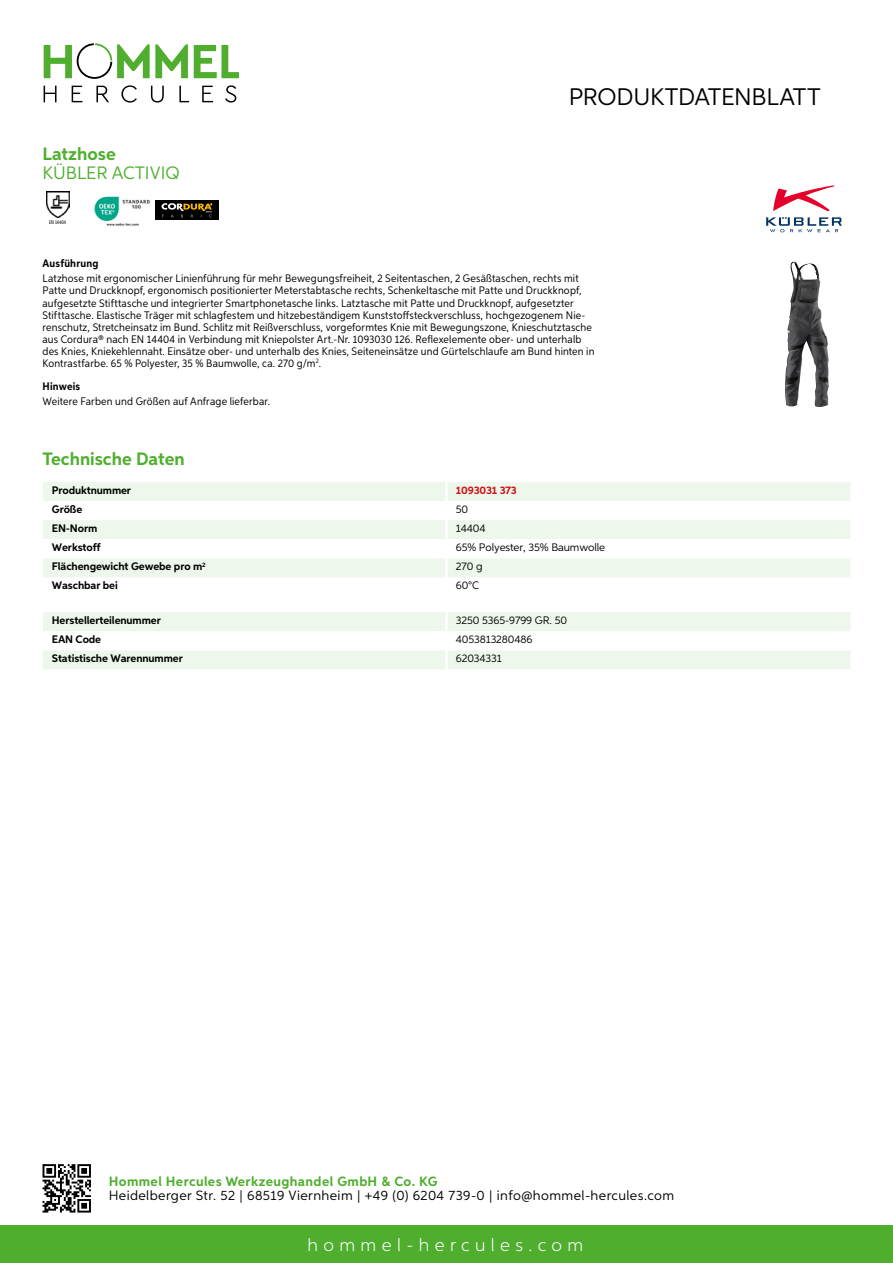
<style>
.page{position:relative;width:893px;height:1263px;background:#fff}
.page>*{position:absolute;margin:0;border:0;box-sizing:border-box;transform-origin:0 0}
.t1{font:24px "Aspira";letter-spacing:-.01em;color:#000}
.t2{font:700 18px "Aspira";color:#50ae2f}
.t3{font:300 18px "Aspira";letter-spacing:.3em;color:#fff}
.t4{font:18px "Aspira";color:#50ae2f}
.t5{font:13.5px "Aspira";letter-spacing:.03em;color:#000}
.t6{font:700 13.5px "Aspira";letter-spacing:.03em;color:#50ae2f}
.t7{font:10.95px/12px "Aspira Nar";letter-spacing:.015em;color:#000}
.t8{font:700 10.95px "Aspira";letter-spacing:-.01em;color:#000}
.t9{font:10.95px "Aspira";letter-spacing:-.01em;color:#000}
.t10{font:700 10.95px "Aspira Nar";letter-spacing:.02em;color:#000}
.t11{font:700 10.95px "Aspira";letter-spacing:-.01em;color:#cd1013}
.t12{font:5.25px "Aspira XX Nar";color:#000}
</style>
<div class="page">
<div style="left:0;top:1226px;width:893px;height:37px;background:#50ae2f"></div>
<svg style="left:43px;top:1164px;width:48px;height:48px"></svg>
<svg style="left:194px;top:45px;width:45px;height:33px"></svg>
<svg style="left:44px;top:43px;width:144px;height:36px"></svg>
<svg style="left:44px;top:86px;width:13px;height:16px"></svg>
<svg style="left:72px;top:86px;width:10px;height:16px"></svg>
<svg style="left:96px;top:86px;width:13px;height:16px"></svg>
<svg style="left:121px;top:85px;width:16px;height:18px"></svg>
<svg style="left:151px;top:86px;width:13px;height:17px"></svg>
<svg style="left:179px;top:86px;width:10px;height:16px"></svg>
<svg style="left:202px;top:86px;width:11px;height:16px"></svg>
<svg style="left:225px;top:85px;width:11px;height:18px"></svg>
<div style="left:43px;top:482px;width:807px;height:19px;background:#eef7eb"></div>
<svg style="left:43px;top:520px;width:807px;height:57px;fill:#eef7eb"></svg>
<hr style="left:445px;top:482px;width:3px;height:19px;background:#fff">
<hr style="left:445px;top:520px;width:3px;height:19px;background:#fff">
<hr style="left:445px;top:539px;width:3px;height:19px;background:#fff">
<hr style="left:445px;top:558px;width:3px;height:19px;background:#fff">
<svg style="left:43px;top:612px;width:807px;height:57px"></svg>
<hr style="left:445px;top:650px;width:3px;height:19px;background:#fff">
<img style="left:46px;top:191px;width:23px;height:27px">
<img style="left:94px;top:196px;width:56px;height:30px">
<div style="left:155px;top:200px;width:63px;height:20px;background:#000"></div>
<svg style="left:162px;top:203px;width:50px;height:14px"></svg>
<img style="left:785px;top:262px;width:17px;height:144px">
<svg style="left:773px;top:185px;width:62px;height:26px"></svg>
<svg style="left:766px;top:217px;width:76px;height:15px"></svg>
<h2 class="t2" style="left:43px;top:142px;width:75px">Latzhose</h2>
<h2 class="t4" style="left:43px;top:162px;width:35px">KÜBLER</h2>
<h2 class="t4" style="left:112px;top:162px;width:70px">ACTIVIQ</h2>
<p class="t12" style="left:49px;top:219px;width:18px">EN 14404</p>
<h1 class="t1" style="left:569px;top:82px;width:253px">Produktdatenblatt</h1>
<p class="t10" style="left:43px;top:257px;width:58px">Ausführung</p>
<p class="t7" style="left:43px;top:273px;width:553px">Latzhose mit ergonomischer Linienführung für mehr Bewegungsfreiheit, 2 Seitentaschen, 2 Gesäßtaschen, rechts mit Patte und Druckknopf, ergonomisch positionierter Meterstabtasche rechts, Schenkeltasche mit Patte und Druckknopf, aufgesetzte Stifttasche und integrierter Smartphonetasche links. Latztasche mit Patte und Druckknopf, aufgesetzter Stifttasche. Elastische Träger mit schlagfestem und hitzebeständigem Kunststoffsteckverschluss, hochgezogenem Nie&shy;renschutz, Stretcheinsatz im Bund. Schlitz mit Reißverschluss, vorgeformtes Knie mit Bewegungszone, Knieschutztasche aus Cordura® nach EN 14404 in Verbindung mit Kniepolster Art.-Nr. 1093030 126. Reflexelemente ober- und unterhalb des Knies, Kniekehlennaht. Einsätze ober- und unterhalb des Knies, Seiteneinsätze und Gürtelschlaufe am Bund hinten in Kontrastfarbe. 65 % Polyester, 35 % Baumwolle, ca. 270 g/m<sup>2</sup>.</p>
<p class="t10" style="left:43px;top:379px;width:39px">Hinweis</p>
<p class="t7" style="left:43px;top:395px;width:229px">Weitere Farben und Größen auf Anfrage lieferbar.</p>
<h2 class="t2" style="left:43px;top:448px;width:144px">Technische Daten</h2>
<p class="t8" style="left:52px;top:483px;width:81px">Produktnummer</p>
<p class="t11" style="left:456px;top:483px;width:63px">1093031 373</p>
<p class="t8" style="left:52px;top:502px;width:32px">Größe</p>
<p class="t9" style="left:456px;top:502px;width:14px">50</p>
<p class="t8" style="left:52px;top:521px;width:47px">EN-Norm</p>
<p class="t9" style="left:456px;top:522px;width:31px">14404</p>
<p class="t8" style="left:52px;top:541px;width:50px">Werkstoff</p>
<p class="t9" style="left:456px;top:541px;width:151px">65% Polyester, 35% Baumwolle</p>
<p class="t8" style="left:52px;top:560px;width:155px">Flächengewicht Gewebe pro m<sup>2</sup></p>
<p class="t9" style="left:456px;top:560px;width:28px">270 g</p>
<p class="t8" style="left:52px;top:579px;width:68px">Waschbar bei</p>
<p class="t9" style="left:456px;top:579px;width:25px">60°C</p>
<p class="t8" style="left:52px;top:613px;width:111px">Herstellerteilenummer</p>
<p class="t9" style="left:456px;top:613px;width:113px">3250 5365-9799 GR. 50</p>
<p class="t8" style="left:52px;top:633px;width:51px">EAN Code</p>
<p class="t9" style="left:456px;top:633px;width:78px">4053813280486</p>
<p class="t8" style="left:52px;top:652px;width:132px">Statistische Warennummer</p>
<p class="t9" style="left:456px;top:652px;width:48px">62034331</p>
<p class="t6" style="left:109px;top:1172px;width:330px">Hommel Hercules Werkzeughandel GmbH &amp; Co. KG</p>
<p class="t5" style="left:109px;top:1187px;width:567px">Heidelberger Str. 52 | 68519 Viernheim | +49 (0) 6204 739-0 | info@hommel-hercules.com</p>
<h2 class="t3" style="left:307px;top:1234px;width:277px">hommel-hercules.com</h2>
</div>
